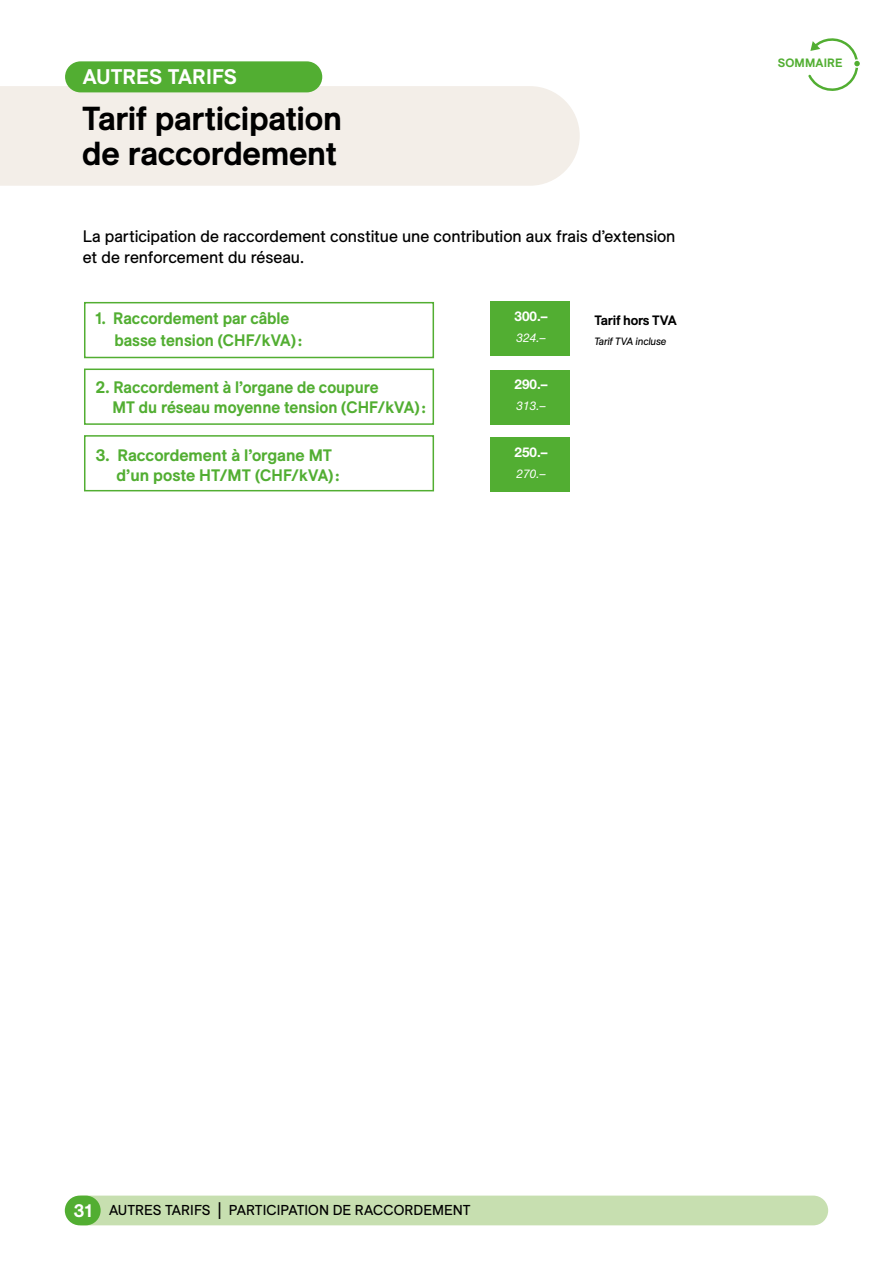
<style>
.page{position:relative;width:893px;height:1263px;background:#fff}
.page>*{position:absolute;margin:0;border:0;box-sizing:border-box;transform-origin:0 0}
.t1{font:700 33px/34.5px "Signature";letter-spacing:-.01em;color:#000}
.t2{font:700 21px "Signature";letter-spacing:-.005em;color:#fff}
.t3{font:700 18px "Signature";color:#fff}
.t4{font:700 16.5px/19.5px "Signature";color:#52ae32}
.t5{font:16.5px/21px "Signature";color:#000}
.t6{font:700 16.5px/22.2px "Signature";color:#52ae32;scale:.96 1}
.t7{font:14.25px "Signature";color:#000}
.t8{font:700 13.5px "Helvetica Neue LT Std";color:#fff}
.t9{font:700 13.5px "Signature";letter-spacing:-.02em;color:#000}
.t10{font:italic 12px "Helvetica Neue LT Std";color:#fff}
.t11{font:700 12px "Signature";letter-spacing:.01em;color:#52ae32}
.t12{font:italic 10.5px "Signature";letter-spacing:-.02em;color:#000}
.s1{font-size:23.85px}
</style>
<div class="page">
<div style="left:68px;top:1195px;width:760px;height:30px;background:#c7dfb0;border-radius:15px"></div>
<div style="left:65px;top:1195px;width:36px;height:30px;background:#52ae32;border-radius:15px"></div>
<svg style="left:808px;top:38px;width:52px;height:53px"></svg>
<div style="left:84px;top:302px;width:350px;height:56px;border:2px solid #52ae32"></div>
<div style="left:84px;top:368px;width:350px;height:57px;border:2px solid #52ae32"></div>
<div style="left:84px;top:435px;width:350px;height:56px;border:2px solid #52ae32"></div>
<div style="left:490px;top:301px;width:79px;height:55px;background:#52ae32"></div>
<div style="left:490px;top:370px;width:79px;height:55px;background:#52ae32"></div>
<div style="left:490px;top:437px;width:79px;height:54px;background:#52ae32"></div>
<div style="left:0;top:86px;width:580px;height:100px;background:#f3eee8"></div>
<div style="left:65px;top:61px;width:257px;height:31px;background:#52ae32;border-radius:16px"></div>
<p class="t2" style="left:83px;top:61px;width:156px">AUTRES TARIFS</p>
<h1 class="t1" style="left:82px;top:101px;width:261px">Tarif participation de raccordement</h1>
<p class="t5" style="left:83px;top:225px;width:594px">La participation de raccordement constitue une contribution aux frais d’extension et de renforcement du réseau.</p>
<p class="t6" style="left:114px;top:306px;width:197px;text-indent:-19px">1. Raccordement par câble basse tension (CHF/kVA) :</p>
<p class="t8" style="left:514px;top:308px;width:35px">300.–</p>
<p class="t10" style="left:516px;top:331px;width:31px">324.–</p>
<p class="t4" style="left:113px;top:377px;width:315px;text-indent:-17px">2. Raccordement à l’organe de coupure<br>MT du réseau moyenne tension (CHF/kVA) :</p>
<p class="t8" style="left:514px;top:376px;width:35px">290.–</p>
<p class="t10" style="left:516px;top:399px;width:31px">313.–</p>
<p class="t4" style="left:116px;top:445px;width:224px;text-indent:-21px">3. Raccordement à l’organe MT d’un poste HT/MT (CHF/kVA) :</p>
<p class="t8" style="left:514px;top:444px;width:35px">250.–</p>
<p class="t10" style="left:516px;top:467px;width:31px">270.–</p>
<p class="t9" style="left:594px;top:310px;width:84px">Tarif hors TVA</p>
<p class="t12" style="left:594px;top:334px;width:73px">Tarif TVA incluse</p>
<p class="t11" style="left:778px;top:54px;width:66px">SOMMAIRE</p>
<p class="t3" style="left:74px;top:1197px;width:20px">31</p>
<p class="t7" style="left:109px;top:1200px;width:363px">AUTRES TARIFS <span class="s1">I</span> PARTICIPATION DE RACCORDEMENT</p>
</div>
